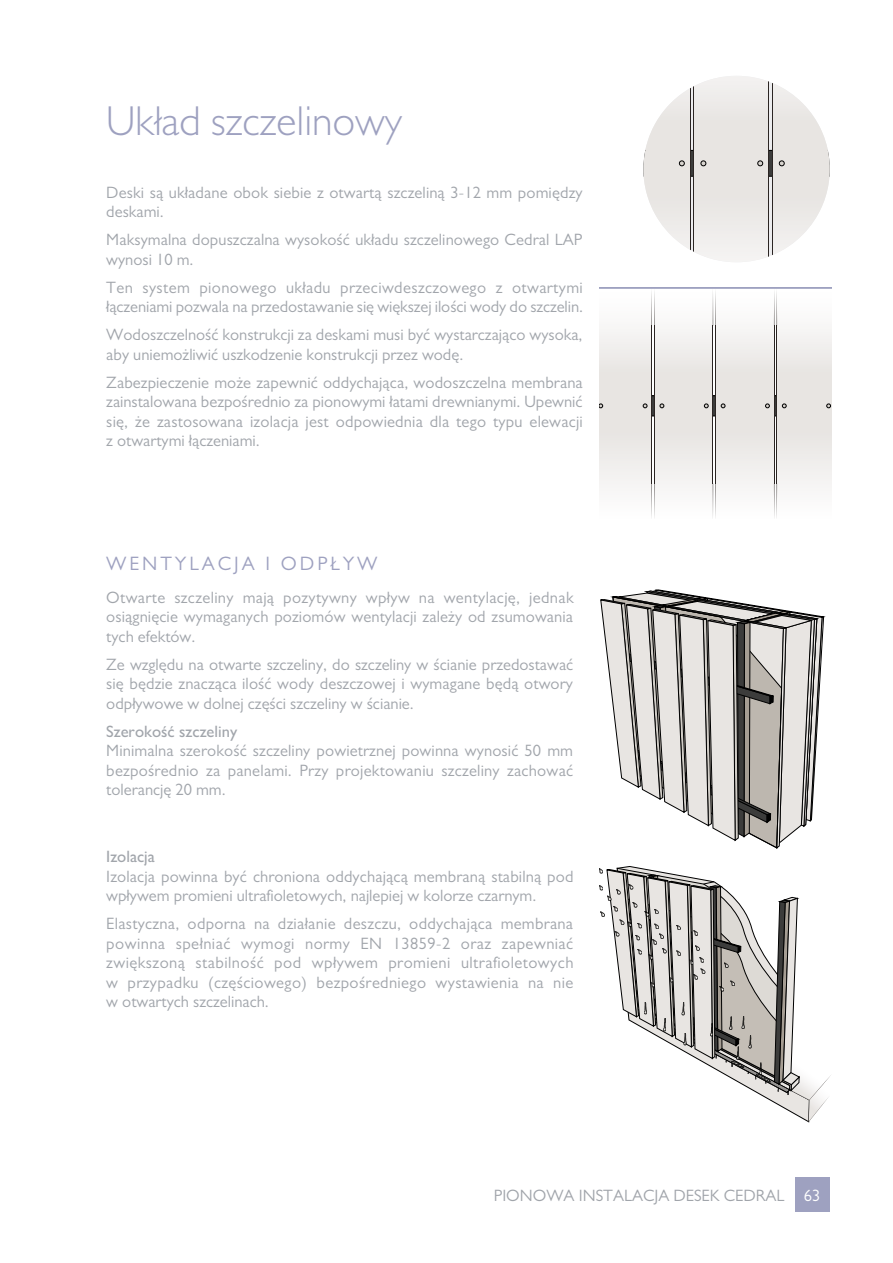
<style>
.page{position:relative;width:893px;height:1263px;background:#fff}
.page>*{position:absolute;margin:0;border:0;box-sizing:border-box;transform-origin:0 0}
.t1{font:300 42px "Gill Sans MT Pro";color:#9ea1c0}
.t2{font:19.5px "Gill Sans MT Pro";letter-spacing:.15em;color:#9ea1c0}
.t3{font:16.5px/19.5px "Gill Sans MT Pro";color:#a1a5ab}
.t4{font:500 16.5px "Gill Sans MT Pro";color:#a1a5ab}
.s1{color:#fff}
</style>
<div class="page">
<div style="left:795px;top:1178px;width:34px;height:34px;background:#9ea1c0"></div>
<svg style="left:643px;top:76px;width:187px;height:186px"></svg>
<svg style="left:600px;top:292px;width:231px;height:226px"></svg>
<hr style="left:600px;top:288px;width:231px;height:1px;background:#9ea1c0">
<hr style="left:600px;top:521px;width:231px;height:1px;background:#9ea1c0">
<svg style="left:600px;top:590px;width:225px;height:258px"></svg>
<svg style="left:600px;top:866px;width:231px;height:256px"></svg>
<h1 class="t1" style="left:106px;top:96px;width:297px">Układ szczelinowy</h1>
<p class="t3" style="left:106px;top:182px;width:478px">Deski są układane obok siebie z otwartą szczeliną 3-12 mm pomiędzy deskami.</p>
<p class="t3" style="left:106px;top:230px;width:478px">Maksymalna dopuszczalna wysokość układu szczelinowego Cedral LAP wynosi 10 m.</p>
<p class="t3" style="left:106px;top:277px;width:478px">Ten system pionowego układu przeciwdeszczowego z otwartymi łączeniami pozwala na przedostawanie się większej ilości wody do szczelin.</p>
<p class="t3" style="left:106px;top:325px;width:478px">Wodoszczelność konstrukcji za deskami musi być wystarczająco wysoka, aby uniemożliwić uszkodzenie konstrukcji przez wodę.</p>
<p class="t3" style="left:106px;top:372px;width:478px;text-align:justify">Zabezpieczenie może zapewnić oddychająca, wodoszczelna membrana zainstalowana bezpośrednio za pionowymi łatami drewnianymi. Upewnić się, że zastosowana izolacja jest odpowiednia dla tego typu elewacji z otwartymi łączeniami.</p>
<p class="t2" style="left:106px;top:553px;width:273px">WENTYLACJA I ODPŁYW</p>
<p class="t3" style="left:106px;top:587px;width:469px;text-align:justify">Otwarte szczeliny mają pozytywny wpływ na wentylację, jednak osiągnięcie wymaganych poziomów wentylacji zależy od zsumowania tych efektów.</p>
<p class="t3" style="left:106px;top:654px;width:468px;text-align:justify">Ze względu na otwarte szczeliny, do szczeliny w ścianie przedostawać się będzie znacząca ilość wody deszczowej i wymagane będą otwory odpływowe w dolnej części szczeliny w ścianie.</p>
<p class="t4" style="left:106px;top:721px;width:132px">Szerokość szczeliny</p>
<p class="t3" style="left:106px;top:741px;width:468px;text-align:justify">Minimalna szerokość szczeliny powietrznej powinna wynosić 50 mm bezpośrednio za panelami. Przy projektowaniu szczeliny zachować tolerancję 20 mm.</p>
<p class="t4" style="left:106px;top:847px;width:50px">Izolacja</p>
<p class="t3" style="left:106px;top:866px;width:469px">Izolacja powinna być chroniona oddychającą membraną stabilną pod wpływem promieni ultrafioletowych, najlepiej w kolorze czarnym.</p>
<p class="t3" style="left:106px;top:914px;width:469px;text-align:justify">Elastyczna, odporna na działanie deszczu, oddychająca membrana powinna spełniać wymogi normy EN 13859-2 oraz zapewniać zwiększoną stabilność pod wpływem promieni ultrafioletowych w przypadku (częściowego) bezpośredniego wystawienia na nie w otwartych szczelinach.</p>
<p class="t3" style="left:494px;top:1185px;width:328px">PIONOWA INSTALACJA DESEK CEDRAL <span class="s1">63</span></p>
</div>
